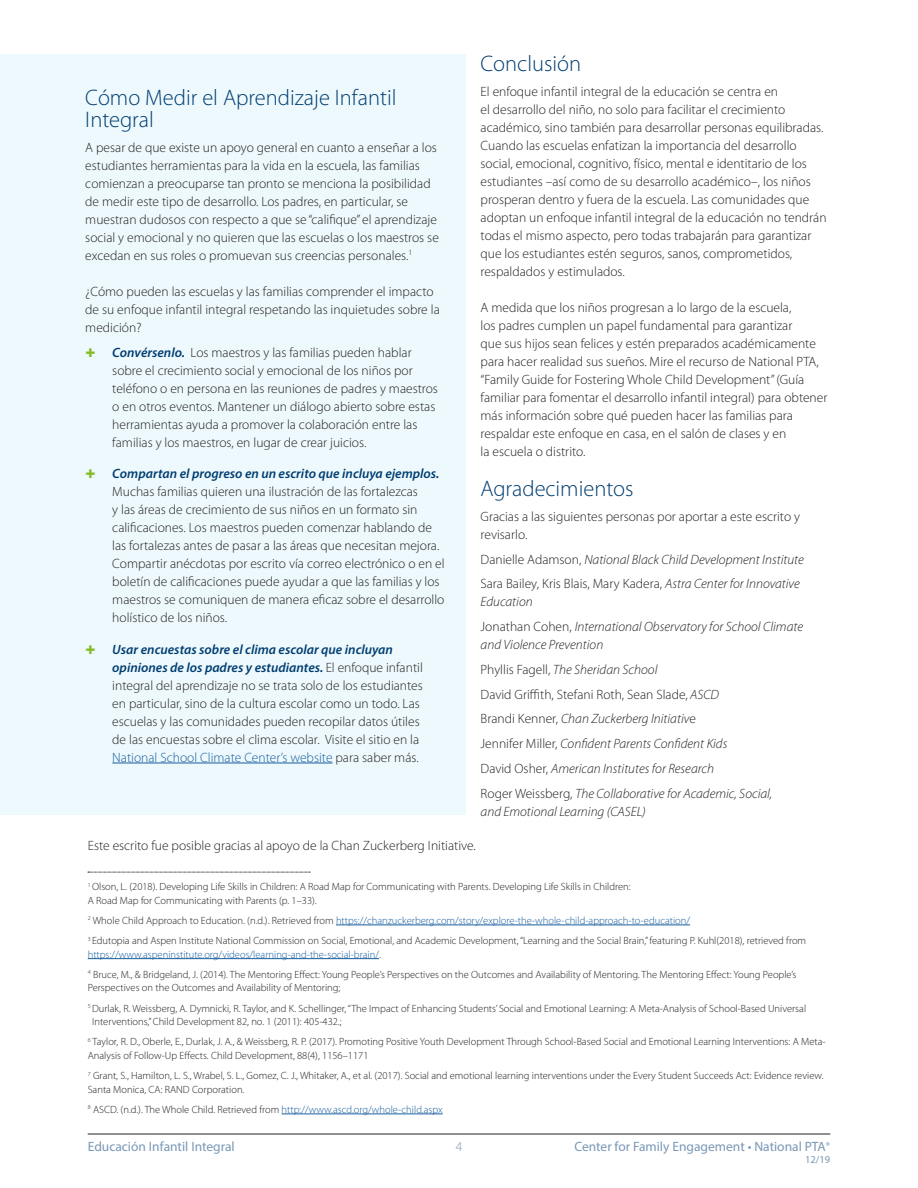
<style>
.page{position:relative;width:918px;height:1188px;background:#fff}
.page>*{position:absolute;margin:0;border:0;box-sizing:border-box;transform-origin:0 0}
.Subhead{font:300 22.5px/22.5px "Myriad Pro";color:#003d71}
.Body{font:300 13.5px/18px "Myriad Pro";color:#231f20}
.t1{font:italic 300 13.5px/18px "Myriad Pro";color:#231f20}
.t2{font:13.5px "Myriad Pro";color:#7997b6}
.t3{font:300 13.5px "Myriad Pro";color:#7997b6}
.Body-2{font:300 10.5px/13.5px "Myriad Pro";color:#231f20}
.Body-3{font:300 10.5px "Myriad Pro";color:#175d9e}
.t4{font:10.5px "Myriad Pro";color:#7997b6}
.s1{font-weight:600;font-style:italic;color:#003d71}
.s2{color:#175d9e}
.s3{font-style:normal}
.s4{font-style:italic}
.s5{color:#231f20}
.s6{font-family:"Minion Pro"}
</style>
<div class="page">
<hr style="left:88px;top:1134px;width:742px;height:1px;background:#231f20">
<div style="left:0;top:54px;width:465px;height:760px;background:#edf9fd"></div>
<hr style="left:112px;top:763px;width:221px;height:1px;background:#175d9e">
<hr style="left:336px;top:925px;width:354px;height:1px;background:#175d9e">
<hr style="left:88px;top:958px;width:291px;height:1px;background:#175d9e">
<hr style="left:282px;top:1114px;width:161px;height:1px;background:#175d9e">
<svg style="left:88px;top:872px;width:222px;height:1px"></svg>
<p class="Subhead" style="left:85px;top:86px;width:313px">Cómo Medir el Aprendizaje Infantil<br>Integral</p>
<p class="Body" style="left:85px;top:138px;width:355px">A pesar de que existe un apoyo general en cuanto a enseñar a los estudiantes herramientas para la vida en la escuela, las familias comienzan a preocuparse tan pronto se menciona la posibilidad de medir este tipo de desarrollo. Los padres, en particular, se muestran dudosos con respecto a que se “califique” el aprendizaje social y emocional y no quieren que las escuelas o los maestros se excedan en sus roles o promuevan sus creencias personales.<sup>1</sup></p>
<p class="Body" style="left:85px;top:282px;width:356px">¿Cómo pueden las escuelas y las familias comprender el impacto de su enfoque infantil integral respetando las inquietudes sobre la medición?</p>
<p class="Body" style="left:112px;top:343px;width:327px"><span class="s1">Convérsenlo.</span> Los maestros y las familias pueden hablar sobre el crecimiento social y emocional de los niños por teléfono o en persona en las reuniones de padres y maestros o en otros eventos. Mantener un diálogo abierto sobre estas herramientas ayuda a promover la colaboración entre las familias y los maestros, en lugar de crear juicios.</p>
<p class="Body" style="left:112px;top:465px;width:334px"><span class="s1">Compartan el progreso en un escrito que incluya ejemplos.<br></span>Muchas familias quieren una ilustración de las fortalezcas<br>y las áreas de crecimiento de sus niños en un formato sin calificaciones. Los maestros pueden comenzar hablando de las fortalezas antes de pasar a las áreas que necesitan mejora.<br>Compartir anécdotas por escrito vía correo electrónico o en el boletín de calificaciones puede ayudar a que las familias y los maestros se comuniquen de manera eficaz sobre el desarrollo holístico de los niños.</p>
<p class="Body" style="left:112px;top:640px;width:312px"><span class="s1">Usar encuestas sobre el clima escolar que incluyan opiniones de los padres y estudiantes.</span> El enfoque infantil integral del aprendizaje no se trata solo de los estudiantes en particular, sino de la cultura escolar como un todo. Las escuelas y las comunidades pueden recopilar datos útiles de las encuestas sobre el clima escolar. Visite el sitio en la <span class="s2">National School Climate Center’s website</span> para saber más.</p>
<p class="Subhead" style="left:481px;top:52px;width:102px">Conclusión</p>
<p class="Body" style="left:481px;top:82px;width:348px">El enfoque infantil integral de la educación se centra en<br>el desarrollo del niño, no solo para facilitar el crecimiento académico, sino también para desarrollar personas equilibradas.<br>Cuando las escuelas enfatizan la importancia del desarrollo social, emocional, cognitivo, físico, mental e identitario de los estudiantes –así como de su desarrollo académico–, los niños prosperan dentro y fuera de la escuela. Las comunidades que adoptan un enfoque infantil integral de la educación no tendrán todas el mismo aspecto, pero todas trabajarán para garantizar que los estudiantes estén seguros, sanos, comprometidos, respaldados y estimulados.</p>
<p class="Body" style="left:481px;top:298px;width:348px">A medida que los niños progresan a lo largo de la escuela,<br>los padres cumplen un papel fundamental para garantizar<br>que sus hijos sean felices y estén preparados académicamente para hacer realidad sus sueños. Mire el recurso de National PTA, “Family Guide for Fostering Whole Child Development” (Guía familiar para fomentar el desarrollo infantil integral) para obtener más información sobre qué pueden hacer las familias para respaldar este enfoque en casa, en el salón de clases y en<br>la escuela o distrito.</p>
<p class="Subhead" style="left:481px;top:477px;width:154px">Agradecimientos</p>
<p class="Body" style="left:481px;top:507px;width:321px">Gracias a las siguientes personas por aportar a este escrito y revisarlo.</p>
<p class="t1" style="left:481px;top:550px;width:325px"><span class="s3">Danielle Adamson,</span> National Black Child Development Institute</p>
<p class="t1" style="left:481px;top:575px;width:321px"><span class="s3">Sara Bailey, Kris Blais, Mary Kadera,</span> Astra Center for Innovative<br>Education</p>
<p class="t1" style="left:481px;top:618px;width:324px"><span class="s3">Jonathan Cohen,</span> International Observatory for School Climate and Violence Prevention</p>
<p class="t1" style="left:481px;top:660px;width:178px"><span class="s3">Phyllis Fagell,</span> The Sheridan School</p>
<p class="Body" style="left:481px;top:685px;width:240px">David Griffith, Stefani Roth, Sean Slade, <span class="s4">ASCD</span></p>
<p class="t1" style="left:481px;top:710px;width:217px"><span class="s3">Brandi Kenner,</span> Chan Zuckerberg Initiativ<span class="s3">e</span></p>
<p class="t1" style="left:481px;top:735px;width:248px"><span class="s3">Jennifer Miller,</span> Confident Parents Confident Kids</p>
<p class="t1" style="left:481px;top:759px;width:235px"><span class="s3">David Osher,</span> American Institutes for Research</p>
<p class="t1" style="left:481px;top:784px;width:293px"><span class="s3">Roger Weissberg,</span> The Collaborative for Academic, Social, and Emotional Learning (CASEL)</p>
<p class="Body" style="left:88px;top:837px;width:390px">Este escrito fue posible gracias al apoyo de la Chan Zuckerberg Initiative.</p>
<p class="Body-2" style="left:88px;top:880px;width:544px"><sup>1</sup> Olson, L. (2018). Developing Life Skills in Children: A Road Map for Communicating with Parents. Developing Life Skills in Children:<br>A Road Map for Communicating with Parents (p. 1–33).</p>
<p class="Body-3" style="left:88px;top:914px;width:604px"><sup>2</sup> <span class="s5">Whole Child Approach to Education. (n.d.). Retrieved from</span> https://chanzuckerberg.com/story/explore-the-whole-child-approach-to-education/</p>
<p class="Body-2" style="left:88px;top:934px;width:720px"><sup>3</sup> Edutopia and Aspen Institute National Commission on Social, Emotional, and Academic Development, “Learning and the Social Brain,” featuring P. Kuhl(2018), retrieved from <span class="s2">https://www.aspeninstitute.org/videos/learning-and-the-social-brain/</span>.</p>
<p class="Body-2" style="left:88px;top:968px;width:710px"><sup>4</sup> Bruce, M., &amp; Bridgeland, J. (2014). The Mentoring Effect: Young People’s Perspectives on the Outcomes and Availability of Mentoring. The Mentoring Effect: Young People’s<br>Perspectives on the Outcomes and Availability of Mentoring;</p>
<p class="Body-2" style="left:92px;top:1001px;width:716px;text-indent:-4px"><sup>5</sup> Durlak, R. Weissberg, A. Dymnicki, R. Taylor, and K. Schellinger, “The Impact of Enhancing Students’ Social and Emotional Learning: A Meta-Analysis of School-Based Universal<br>Interventions,” Child Development 82, no. 1 (2011): 405-432.;</p>
<p class="Body-2" style="left:88px;top:1035px;width:739px"><sup>6</sup> Taylor, R. D., Oberle, E., Durlak, J. A., &amp; Weissberg, R. P. (2017). Promoting Positive Youth Development Through School-Based Social and Emotional Learning Interventions: A Meta-<br>Analysis of Follow-Up Effects. Child Development, 88(4), 1156–1171</p>
<p class="Body-2" style="left:88px;top:1069px;width:737px"><sup>7</sup> Grant, S., Hamilton, L. S., Wrabel, S. L., Gomez, C. J., Whitaker, A., et al. (2017). Social and emotional learning interventions under the Every Student Succeeds Act: Evidence review.<br>Santa Monica, CA: RAND Corporation.</p>
<p class="Body-2" style="left:88px;top:1103px;width:356px"><sup>8</sup> ASCD. (n.d.). The Whole Child. Retrieved from <span class="s2">http://www.ascd.org/whole-child.aspx</span></p>
<p class="t2" style="left:88px;top:1138px;width:149px">Educación Infantil Integral</p>
<p class="t3" style="left:456px;top:1138px;width:8px">4</p>
<p class="t2" style="left:574px;top:1138px;width:257px">Center for Family Engagement • National PTA<span class="s6">®</span></p>
<p class="t4" style="left:805px;top:1153px;width:27px">12/19</p>
</div>
